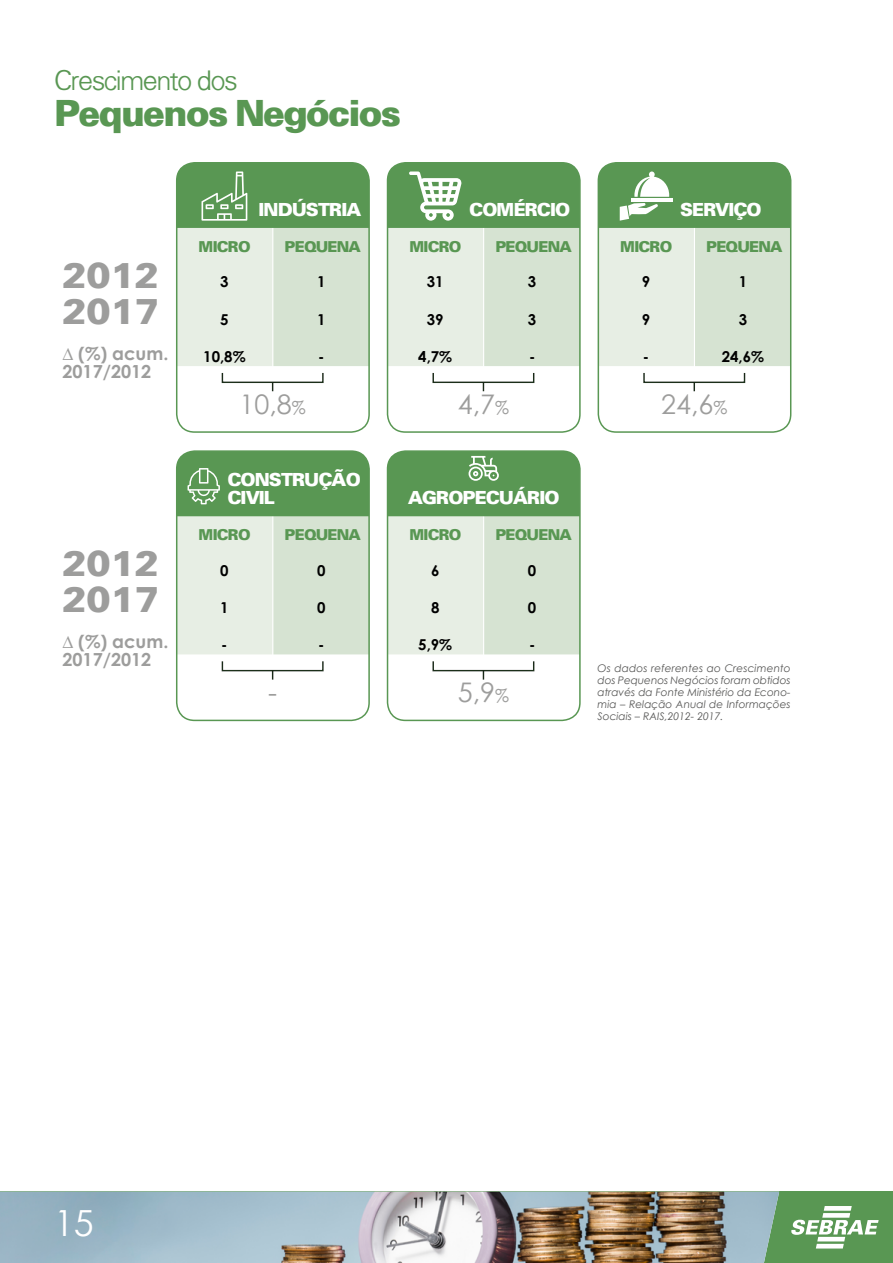
<style>
.page{position:relative;width:893px;height:1263px;background:#fff}
.page>*{position:absolute;margin:0;border:0;box-sizing:border-box;transform-origin:0 0}
.t1{font:900 36px "Univers";color:#9d9d9c}
.t2{font:900 36px "Univers";letter-spacing:-.05em;color:#599753}
.t3{font:36px "Century Gothic";color:#fff}
.t4{font:27px "Century Gothic";color:#9d9d9c}
.t5{font:300 27px "Univers";letter-spacing:-.05em;color:#599753}
.t6{font:900 18px/18px "Univers";letter-spacing:-.05em;color:#fff}
.t7{font:700 18px/18px "Century Gothic";color:#9d9d9c}
.t8{font:900 15px "Univers";letter-spacing:-.05em;color:#599753}
.t9{font:700 15px "Century Gothic";color:#000}
.t10{font:italic 10.5px/12px "Century Gothic";color:#575756;text-align:justify}
.s1{font-size:18px}
</style>
<div class="page">
<div style="left:0;top:1192px;width:893px;height:71px;background:#599753"></div>
<svg style="left:791px;top:1206px;width:88px;height:42px"></svg>
<img style="left:0;top:1192px;width:779px;height:71px">
<div style="left:176px;top:162px;width:194px;height:271px;border:2px solid #599753;border-radius:18px"></div>
<div style="left:176px;top:450px;width:194px;height:271px;border:2px solid #599753;border-radius:18px"></div>
<div style="left:387px;top:162px;width:194px;height:271px;border:2px solid #599753;border-radius:18px"></div>
<div style="left:387px;top:450px;width:194px;height:271px;border:2px solid #599753;border-radius:18px"></div>
<svg style="left:387px;top:451px;width:193px;height:203px;background:#b3ceaf"></svg>
<svg style="left:177px;top:451px;width:192px;height:203px;background:#b3ceaf"></svg>
<svg style="left:177px;top:163px;width:192px;height:203px;background:#b4cfb0"></svg>
<svg style="left:598px;top:163px;width:193px;height:203px;background:#b7d0b3"></svg>
<div style="left:209px;top:361px;width:129px;height:23px;background:#000;opacity:.75"></div>
<div style="left:259px;top:371px;width:28px;height:21px;background:#000;opacity:.75"></div>
<div style="left:209px;top:649px;width:129px;height:23px;background:#000;opacity:.75"></div>
<div style="left:259px;top:659px;width:28px;height:21px;background:#000;opacity:.75"></div>
<div style="left:420px;top:361px;width:129px;height:23px;background:#000;opacity:.75"></div>
<div style="left:469px;top:371px;width:29px;height:21px;background:#000;opacity:.75"></div>
<div style="left:420px;top:649px;width:129px;height:23px;background:#000;opacity:.75"></div>
<div style="left:469px;top:659px;width:29px;height:21px;background:#000;opacity:.75"></div>
<div style="left:631px;top:361px;width:129px;height:23px;background:#000;opacity:.75"></div>
<div style="left:680px;top:371px;width:28px;height:21px;background:#000;opacity:.75"></div>
<svg style="left:387px;top:163px;width:193px;height:203px;background:#b8d1b3"></svg>
<h2 class="t5" style="left:54px;top:64px;width:185px">Crescimento dos</h2>
<h1 class="t2" style="left:54px;top:89px;width:348px">Pequenos Negócios</h1>
<h3 class="t8" style="left:199px;top:237px;width:54px">MICRO</h3>
<h3 class="t6" style="left:258px;top:200px;width:104px">INDÚSTRIA</h3>
<h3 class="t6" style="left:469px;top:200px;width:102px">COMÉRCIO</h3>
<h3 class="t6" style="left:680px;top:200px;width:83px">SERVIÇO</h3>
<h3 class="t8" style="left:285px;top:237px;width:78px">PEQUENA</h3>
<h3 class="t8" style="left:620px;top:237px;width:54px">MICRO</h3>
<h3 class="t8" style="left:409px;top:237px;width:54px">MICRO</h3>
<h3 class="t8" style="left:495px;top:237px;width:78px">PEQUENA</h3>
<h3 class="t8" style="left:706px;top:237px;width:78px">PEQUENA</h3>
<h1 class="t1" style="left:62px;top:251px;width:98px">2012</h1>
<h1 class="t1" style="left:62px;top:287px;width:98px">2017</h1>
<h3 class="t7" style="left:62px;top:344px;width:107px">∆ (%) acum.<br>2017/2012</h3>
<h1 class="t1" style="left:62px;top:539px;width:98px">2012</h1>
<h1 class="t1" style="left:62px;top:575px;width:98px">2017</h1>
<h3 class="t7" style="left:62px;top:632px;width:107px">∆ (%) acum.<br>2017/2012</h3>
<h3 class="t9" style="left:220px;top:270px;width:10px">3</h3>
<h3 class="t9" style="left:317px;top:270px;width:10px">1</h3>
<h3 class="t9" style="left:220px;top:308px;width:10px">5</h3>
<h3 class="t9" style="left:317px;top:308px;width:10px">1</h3>
<h3 class="t9" style="left:203px;top:345px;width:44px">10,8%</h3>
<h3 class="t9" style="left:318px;top:345px;width:8px">-</h3>
<h2 class="t4" style="left:239px;top:385px;width:68px">10,8<span class="s1">%</span></h2>
<h3 class="t6" style="left:227px;top:470px;width:135px">CONSTRUÇÃO<br>CIVIL</h3>
<h3 class="t8" style="left:199px;top:525px;width:54px">MICRO</h3>
<h3 class="t8" style="left:285px;top:525px;width:78px">PEQUENA</h3>
<h3 class="t9" style="left:220px;top:559px;width:10px">0</h3>
<h3 class="t9" style="left:317px;top:559px;width:10px">0</h3>
<h3 class="t9" style="left:220px;top:596px;width:10px">1</h3>
<h3 class="t9" style="left:317px;top:596px;width:10px">0</h3>
<h3 class="t9" style="left:221px;top:633px;width:8px">-</h3>
<h3 class="t9" style="left:318px;top:633px;width:8px">-</h3>
<h2 class="t4" style="left:268px;top:673px;width:10px">-</h2>
<h3 class="t9" style="left:427px;top:271px;width:18px">31</h3>
<h3 class="t9" style="left:528px;top:271px;width:10px">3</h3>
<h3 class="t9" style="left:427px;top:308px;width:18px">39</h3>
<h3 class="t9" style="left:528px;top:308px;width:10px">3</h3>
<h3 class="t9" style="left:418px;top:345px;width:35px">4,7%</h3>
<h3 class="t9" style="left:529px;top:345px;width:8px">-</h3>
<h2 class="t4" style="left:458px;top:385px;width:53px">4,7<span class="s1">%</span></h2>
<h3 class="t9" style="left:642px;top:271px;width:10px">9</h3>
<h3 class="t9" style="left:739px;top:271px;width:10px">1</h3>
<h3 class="t9" style="left:642px;top:308px;width:10px">9</h3>
<h3 class="t9" style="left:739px;top:308px;width:10px">3</h3>
<h3 class="t9" style="left:643px;top:345px;width:8px">-</h3>
<h3 class="t9" style="left:722px;top:345px;width:44px">24,6%</h3>
<h2 class="t4" style="left:661px;top:385px;width:68px">24,6<span class="s1">%</span></h2>
<h3 class="t6" style="left:408px;top:488px;width:153px">AGROPECUÁRIO</h3>
<h3 class="t8" style="left:409px;top:525px;width:54px">MICRO</h3>
<h3 class="t8" style="left:495px;top:525px;width:78px">PEQUENA</h3>
<h3 class="t9" style="left:431px;top:559px;width:10px">6</h3>
<h3 class="t9" style="left:528px;top:559px;width:10px">0</h3>
<h3 class="t9" style="left:431px;top:596px;width:10px">8</h3>
<h3 class="t9" style="left:528px;top:596px;width:10px">0</h3>
<h3 class="t9" style="left:418px;top:633px;width:35px">5,9%</h3>
<h3 class="t9" style="left:529px;top:633px;width:8px">-</h3>
<h2 class="t4" style="left:458px;top:673px;width:53px">5,9<span class="s1">%</span></h2>
<p class="t10" style="left:598px;top:662px;width:195px">Os dados referentes ao Crescimento dos Pequenos Negócios foram obtidos através da Fonte Ministério da Econo&shy;mia – Relação Anual de Informações Sociais – RAIS,2012- 2017.</p>
<h1 class="t3" style="left:54px;top:1198px;width:41px">15</h1>
</div>
